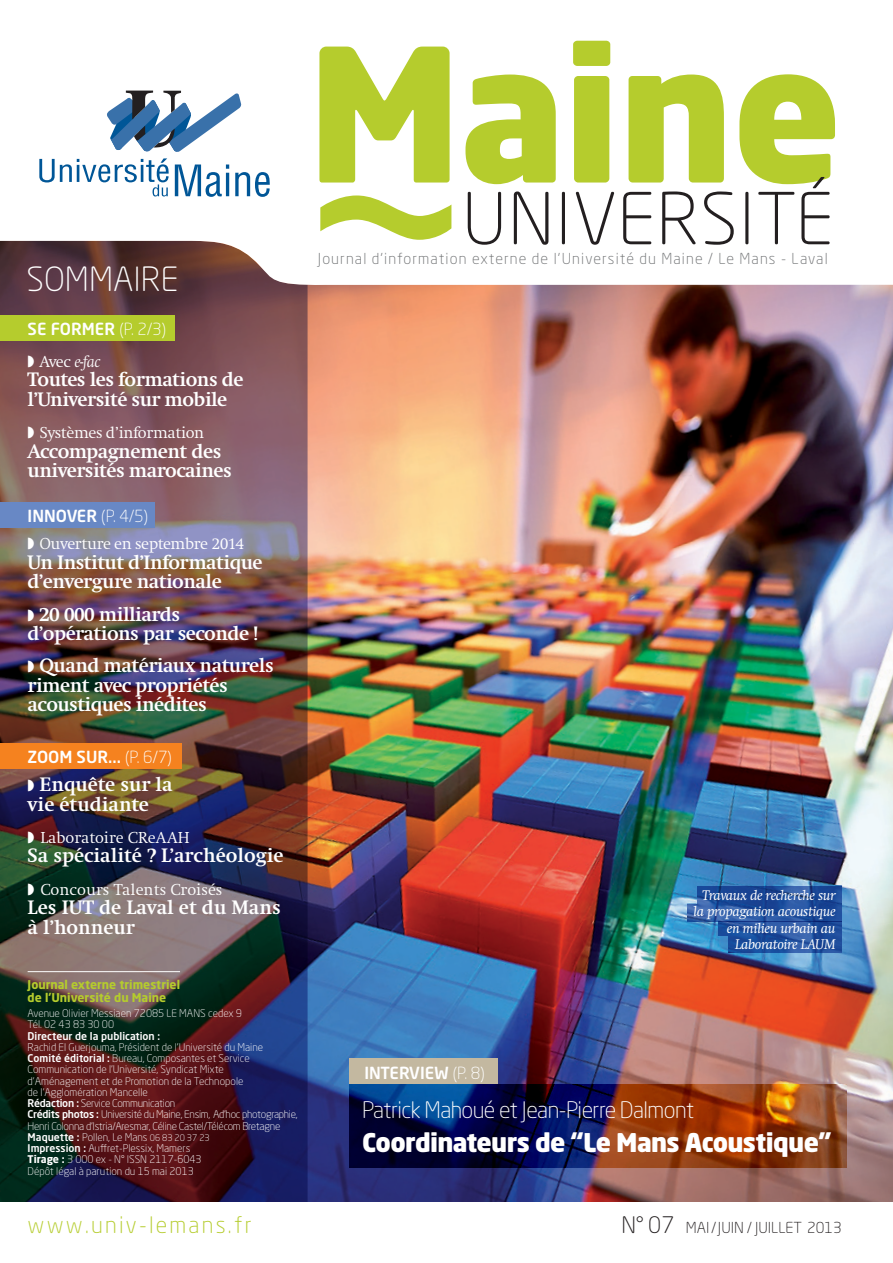
<style>
.page{position:relative;width:893px;height:1263px;background:#fff}
.page>*{position:absolute;margin:0;border:0;box-sizing:border-box;transform-origin:0 0}
.t1{font:900 183px "Neo Sans Std";color:#b5cc2d}
.t2{font:300 70.5px "Neo Sans Std";letter-spacing:.02em;color:#231f20}
.t3{font:300 33px "Neo Sans Std";color:#fff}
.t4{font:900 25.5px "Neo Sans Std";letter-spacing:-.025em;color:#fff}
.t5{font:300 22.5px "Neo Sans Std";letter-spacing:-.025em;color:#fff}
.t6{font:300 22.5px "Neo Sans Std";letter-spacing:.1em;color:#b5cc2d}
.t7{font:700 20.25px/19.5px "Swift";letter-spacing:-.025em;color:#fff}
.t8{font:700 20.25px/19.5px "Swift";color:#fff}
.t9{font:500 16.5px "Neo Sans Std";color:#fff}
.t10{font:300 16.5px "Swift";letter-spacing:-.02em;color:#fff}
.t11{font:300 16.5px "Swift";color:#fff}
.t12{font:italic 300 16.5px "Swift";color:#fff}
.t13{font:300 15px "Neo Sans Std";letter-spacing:.075em;color:#6d6f71}
.t14{font:300 15px "Neo Sans Std";color:#231f20}
.t15{font:italic 14.55px/16.4px "Swift";letter-spacing:-.025em;color:#fff;text-align:right}
.t16{font:700 12px/12.8px "Neo Sans Std";color:#b5cc2d}
.t17{font:300 10.5px/11.2px "Neo Sans Std";color:#fff}
.t18{font:500 10.5px "Neo Sans Std";color:#fff}
.s1{font-weight:300}
.s2{font-style:normal}
.s3{font-weight:500}
.s4{font-size:9px}
.s5{font-weight:700}
.s6{font-size:22.5px}
</style>
<div class="page">
<img style="left:308px;top:286px;width:585px;height:916px">
<img style="left:0;top:286px;width:308px;height:916px">
<svg style="left:39px;top:91px;width:231px;height:106px"></svg>
<svg style="left:320px;top:195px;width:131px;height:25px"></svg>
<div style="left:0;top:316px;width:174px;height:25px;background:#b5cc2d"></div>
<div style="left:0;top:502px;width:154px;height:26px;background:#6888c5"></div>
<div style="left:0;top:744px;width:182px;height:25px;background:#f5821f"></div>
<hr style="left:28px;top:971px;width:152px;height:1px;background:#fff">
<svg style="left:349px;top:1084px;width:497px;height:83px;background:#4b2832"></svg>
<div style="left:349px;top:1059px;width:148px;height:25px;background:#c3b8a0"></div>
<svg style="left:698px;top:886px;width:144px;height:18px;background:#1d4996"></svg>
<svg style="left:688px;top:904px;width:154px;height:17px;background:#2855a1"></svg>
<svg style="left:718px;top:921px;width:124px;height:15px;background:#24519e"></svg>
<svg style="left:729px;top:936px;width:113px;height:17px;background:#1e4f9e"></svg>
<svg style="left:0;top:220px;width:893px;height:66px"></svg>
<h3 class="t3" style="left:27px;top:260px;width:153px">sommaire</h3>
<h3 class="t9" style="left:28px;top:319px;width:140px">se former <span class="s1">(P. 2/3)</span></h3>
<h3 class="t12" style="left:28px;top:352px;width:74px">◗ <span class="s2">Avec</span> e-fac</h3>
<h3 class="t7" style="left:28px;top:370px;width:217px">Toutes les formations de l’Université sur mobile</h3>
<h3 class="t10" style="left:28px;top:424px;width:178px">◗ Systèmes d’information</h3>
<h3 class="t7" style="left:28px;top:442px;width:206px">Accompagnement des universités marocaines</h3>
<h3 class="t9" style="left:28px;top:506px;width:122px">innover <span class="s1">(P. 4/5)</span></h3>
<h3 class="t10" style="left:28px;top:535px;width:218px">◗ Ouverture en septembre 2014</h3>
<h3 class="t7" style="left:28px;top:553px;width:236px">Un Institut d’Informatique d’envergure nationale</h3>
<h3 class="t7" style="left:28px;top:605px;width:232px">◗ 20 000 milliards d’opérations par seconde !</h3>
<h3 class="t7" style="left:28px;top:656px;width:248px">◗ Quand matériaux naturels riment avec propriétés acoustiques inédites</h3>
<h3 class="t9" style="left:28px;top:747px;width:146px">zoom sur... <span class="s1">(P. 6/7)</span></h3>
<h3 class="t8" style="left:28px;top:775px;width:146px">◗ Enquête sur la vie étudiante</h3>
<h3 class="t11" style="left:28px;top:828px;width:163px">◗ Laboratoire CReAAH</h3>
<h3 class="t8" style="left:28px;top:846px;width:257px">Sa spécialité ? L’archéologie</h3>
<h3 class="t11" style="left:28px;top:880px;width:196px">◗ Concours Talents Croisés</h3>
<h3 class="t8" style="left:28px;top:898px;width:255px">Les IUT de Laval et du Mans à l’honneur</h3>
<p class="t16" style="left:28px;top:978px;width:154px">Journal externe trimestriel de l’Université du Maine</p>
<p class="t17" style="left:28px;top:1007px;width:167px">Avenue Olivier Messiaen 72085 LE MANS</p>
<p class="t17" style="left:208px;top:1007px;width:35px">cedex 9</p>
<p class="t17" style="left:28px;top:1019px;width:88px">Tél. 02 43 83 30 00</p>
<p class="t18" style="left:28px;top:1029px;width:134px">Directeur de la publication :</p>
<p class="t17" style="left:28px;top:1041px;width:272px">Rachid El Guerjouma, Président de l’Université du Maine <span class="s3">Comité éditorial :</span> Bureau, Composantes et Service Communication de l’Université, Syndicat Mixte<br>d’Aménagement et de Promotion de la Technopole<br>de l’Agglomération Mancelle<br><span class="s3">Rédaction :</span> Service Communication<br><span class="s3">Crédits photos :</span> Université du Maine, Ensim, Ad’hoc photographie, Henri Colonna d’Istria/Aresmar, Céline Castel/Télécom Bretagne <span class="s3">Maquette :</span> Pollen, Le Mans <span class="s4">06 83 20 37 23<br></span><span class="s3">Impression :</span> Auffret-Plessix, Mamers<br><span class="s5">Tirage :</span> 3 000 ex - N° ISSN</p>
<p class="t17" style="left:28px;top:1154px;width:176px;text-indent:122px">2117-6043<br>Dépôt légal à parution du 15 mai 2013</p>
<h3 class="t6" style="left:28px;top:1211px;width:226px">www.univ-lemans.fr</h3>
<h1 class="t1" style="left:308px;top:-5px;width:536px">maine</h1>
<h2 class="t2" style="left:462px;top:177px;width:373px">Université</h2>
<h3 class="t13" style="left:318px;top:250px;width:511px">Journal d’information externe de l’Université du Maine / Le Mans - Laval</h3>
<h3 class="t9" style="left:364px;top:1062px;width:122px">interview <span class="s1">(P. 8)</span></h3>
<h3 class="t15" style="left:693px;top:887px;width:144px">Travaux de recherche sur la propagation acoustique en milieu urbain au<br>Laboratoire LAUM</h3>
<h3 class="t5" style="left:362px;top:1096px;width:334px">Patrick Mahoué et Jean-Pierre Dalmont</h3>
<h3 class="t4" style="left:362px;top:1125px;width:471px">Coordinateurs de “Le Mans Acoustique”</h3>
<h3 class="t14" style="left:621px;top:1219px;width:222px"><span class="s6">n° 07</span> mai/ ju in / ju illet 2013</h3>
</div>
